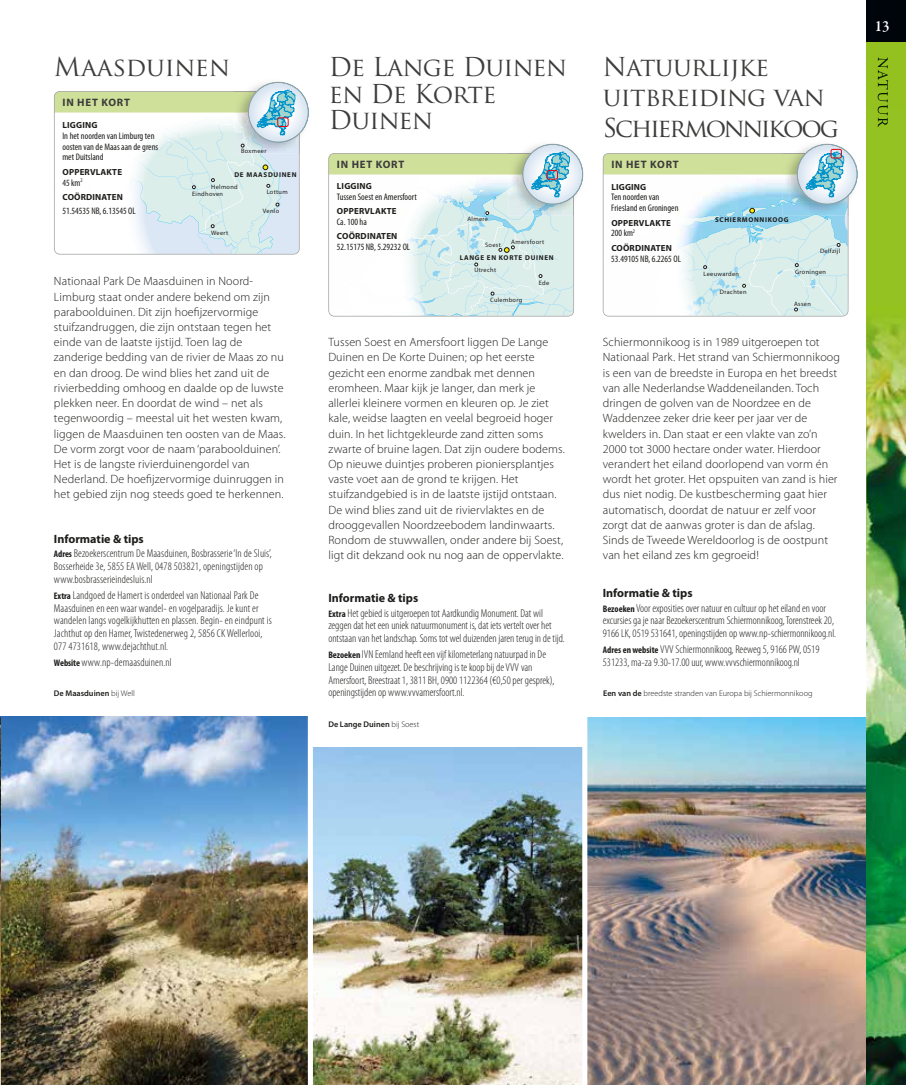
<style>
.page{position:relative;width:906px;height:1085px;background:#fff}
.page>*{position:absolute;margin:0;border:0;box-sizing:border-box;transform-origin:0 0}
.t1{font:25.35px/30.5px "Trajan Pro";letter-spacing:-.04em;color:#3c3c3b}
.t2{font:25.35px/26.5px "Trajan Pro";letter-spacing:-.02em;color:#3c3c3b}
.t3{font:25.35px "Trajan Pro";color:#3c3c3b}
.t4{font:600 15.9px "Garamond Premr Pro";color:#fff;scale:.93 1}
.t5{font:300 12px/15.1px "Myriad Pro";letter-spacing:.01em;color:#1d1d1b}
.t6{font:700 12px "Myriad Pro";color:#1d1d1b}
.t7{font:300 condensed 11.4px/12.8px "Myriad Pro";color:#1d1d1b}
.t8{font:700 10.8px "Myriad Pro";letter-spacing:.07em;color:#3c3c3b}
.t9{font:condensed 9.45px/10.8px "Myriad Pro";color:#1d1d1b}
.t10{font:700 8.85px "Myriad Pro";letter-spacing:.02em;color:#1d1d1b}
.t11{font:300 8.25px "Myriad Pro";color:#1d1d1b}
.t12{font:600 8.25px "Myriad Pro";color:#1d1d1b}
.t13{font:700 6.9px "Myriad";letter-spacing:.1em;color:#1d1d1b}
.t14{font:6.3px "Myriad";letter-spacing:.05em;color:#1d1d1b}
.s1{font-weight:700;font-size:9.45px}
.s2{font-weight:300}
.s3{font-weight:600}
</style>
<div class="page">
<img style="left:0;top:716px;width:308px;height:368px">
<img style="left:313px;top:747px;width:269px;height:337px">
<hr style="left:0;top:0;width:1px;height:57px;background:#cfe09b">
<img style="left:587px;top:717px;width:279px;height:367px">
<svg style="left:54px;top:149px;width:246px;height:105px"></svg>
<img style="left:234px;top:149px;width:65px;height:5px">
<svg style="left:263px;top:165px;width:5px;height:5px"></svg>
<svg style="left:211px;top:224px;width:3px;height:4px"></svg>
<svg style="left:192px;top:185px;width:4px;height:4px"></svg>
<svg style="left:211px;top:178px;width:4px;height:4px"></svg>
<svg style="left:54px;top:82px;width:254px;height:67px"></svg>
<svg style="left:328px;top:156px;width:246px;height:160px;fill:#dceeeb"></svg>
<svg style="left:484px;top:290px;width:21px;height:26px"></svg>
<svg style="left:329px;top:144px;width:254px;height:140px"></svg>
<svg style="left:603px;top:232px;width:245px;height:84px;fill:#dceeea"></svg>
<svg style="left:603px;top:144px;width:254px;height:88px"></svg>
<svg style="left:777px;top:258px;width:23px;height:19px"></svg>
<svg style="left:823px;top:243px;width:17px;height:13px"></svg>
<svg style="left:794px;top:308px;width:10px;height:8px"></svg>
<svg style="left:651px;top:265px;width:94px;height:51px"></svg>
<div style="left:830px;top:149px;width:11px;height:9px;border:1px solid #e30613;border-radius:2px"></div>
<div style="left:866px;top:0;width:40px;height:42px;background:#00040b"></div>
<div style="left:866px;top:42px;width:40px;height:66px;background:#94c11f"></div>
<img style="left:877px;top:57px;width:11px;height:51px">
<img style="left:866px;top:108px;width:40px;height:976px">
<img style="left:877px;top:108px;width:11px;height:19px">
<h1 class="t3" style="left:54px;top:51px;width:177px">Maasduinen</h1>
<p class="t8" style="left:63px;top:96px;width:69px">IN HET KORT</p>
<p class="t10" style="left:62px;top:120px;width:36px">LIGGING</p>
<p class="t9" style="left:62px;top:130px;width:97px">In het noorden van Limburg ten oosten van de Maas aan de grens met Duitsland</p>
<p class="t10" style="left:62px;top:167px;width:61px">OPPERVLAKTE</p>
<p class="t9" style="left:62px;top:177px;width:22px">45 km<sup>2</sup></p>
<p class="t10" style="left:62px;top:192px;width:62px">COÖRDINATEN</p>
<p class="t9" style="left:62px;top:206px;width:75px">51.54535 NB, 6.13545 OL</p>
<p class="t14" style="left:241px;top:148px;width:27px">Boxmeer</p>
<p class="t13" style="left:234px;top:171px;width:64px">DE MAASDUINEN</p>
<p class="t14" style="left:211px;top:183px;width:28px">Helmond</p>
<p class="t14" style="left:192px;top:191px;width:32px">Eindhoven</p>
<p class="t14" style="left:211px;top:229px;width:19px">Weert</p>
<p class="t14" style="left:267px;top:188px;width:22px">Lottum</p>
<p class="t14" style="left:263px;top:207px;width:18px">Venlo</p>
<p class="t5" style="left:54px;top:274px;width:233px">Nationaal Park De Maasduinen in Noord-Limburg staat onder andere bekend om zijn paraboolduinen. Dit zijn hoefijzervormige stuifzandruggen, die zijn ontstaan tegen het einde van de laatste ijstijd. Toen lag de zanderige bedding van de rivier de Maas zo nu en dan droog. De wind blies het zand uit de rivierbedding omhoog en daalde op de luwste plekken neer. En doordat de wind – net als tegenwoordig – meestal uit het westen kwam, liggen de Maasduinen ten oosten van de Maas.<br>De vorm zorgt voor de naam ‘paraboolduinen’.<br>Het is de langste rivierduinengordel van Nederland. De hoefijzervormige duinruggen in het gebied zijn nog steeds goed te herkennen.</p>
<p class="t6" style="left:54px;top:532px;width:91px">I nformatie &amp; tips</p>
<p class="t7" style="left:54px;top:547px;width:219px"><span class="s1">Adres</span> Bezoekerscentrum De Maasduinen, Bosbrasserie ‘In de Sluis’,<br>Bosserheide 3e, 5855 EA Well, 0478 503821, openingstijden op www.bosbrasserieindesluis.nl</p>
<p class="t7" style="left:54px;top:589px;width:219px"><span class="s1">Extra</span> Landgoed de Hamert is onderdeel van Nationaal Park De Maasduinen en een waar wandel- en vogelparadijs. Je kunt er wandelen langs vogelkijkhutten en plassen. Begin- en eindpunt is Jachthut op den Hamer, Twistedenerweg 2, 5856 CK Wellerlooi, 077 4731618, www.dejachthut.nl.</p>
<p class="t7" style="left:54px;top:656px;width:119px"><span class="s1">Website</span> www.np-demaasduinen.nl</p>
<p class="t12" style="left:54px;top:689px;width:82px">De Maasduinen <span class="s2">bij Well</span></p>
<h1 class="t2" style="left:329px;top:53px;width:240px">De Lange Duinen en De Korte<br>Duinen</h1>
<p class="t8" style="left:337px;top:158px;width:69px">IN HET KORT</p>
<p class="t10" style="left:337px;top:181px;width:36px">LIGGING</p>
<p class="t9" style="left:337px;top:191px;width:82px">Tussen Soest en Amersfoort</p>
<p class="t10" style="left:337px;top:206px;width:61px">OPPERVLAKTE</p>
<p class="t9" style="left:337px;top:217px;width:32px">Ca. 100 ha</p>
<p class="t10" style="left:337px;top:231px;width:62px">COÖRDINATEN</p>
<p class="t9" style="left:337px;top:242px;width:75px">52.15175 NB, 5.29232 OL</p>
<p class="t14" style="left:467px;top:216px;width:22px">Almere</p>
<p class="t14" style="left:485px;top:242px;width:17px">Soest</p>
<p class="t14" style="left:511px;top:239px;width:34px">Amersfoort</p>
<p class="t13" style="left:460px;top:253px;width:95px">LANGE EN KORTE DUINEN</p>
<p class="t14" style="left:474px;top:267px;width:23px">Utrecht</p>
<p class="t14" style="left:490px;top:297px;width:34px">Culemborg</p>
<p class="t14" style="left:539px;top:279px;width:12px">Ede</p>
<h1 class="t1" style="left:603px;top:51px;width:238px">Natuurlijke uitbreiding van<br>Schiermonnikoog</h1>
<p class="t8" style="left:611px;top:158px;width:69px">IN HET KORT</p>
<p class="t10" style="left:611px;top:182px;width:36px">LIGGING</p>
<p class="t9" style="left:611px;top:192px;width:69px">Ten noorden van<br>Friesland en Groningen</p>
<p class="t10" style="left:611px;top:217px;width:61px">OPPERVLAKTE</p>
<p class="t9" style="left:611px;top:228px;width:25px">200 km<sup>2</sup></p>
<p class="t10" style="left:611px;top:243px;width:62px">COÖRDINATEN</p>
<p class="t9" style="left:611px;top:253px;width:71px">53.49105 NB, 6.2265 OL</p>
<p class="t13" style="left:715px;top:215px;width:75px">SCHIERMONNIKOOG</p>
<p class="t14" style="left:820px;top:248px;width:22px">Delfzijl</p>
<p class="t14" style="left:703px;top:271px;width:37px">Leeuwarden</p>
<p class="t14" style="left:720px;top:289px;width:28px">Drachten</p>
<p class="t14" style="left:795px;top:268px;width:32px">Groningen</p>
<p class="t14" style="left:794px;top:301px;width:18px">Assen</p>
<p class="t5" style="left:328px;top:335px;width:238px">Tussen Soest en Amersfoort liggen De Lange Duinen en De Korte Duinen; op het eerste gezicht een enorme zandbak met dennen eromheen. Maar kijk je langer, dan merk je allerlei kleinere vormen en kleuren op. Je ziet kale, weidse laagten en veelal begroeid hoger duin. In het lichtgekleurde zand zitten soms zwarte of bruine lagen. Dat zijn oudere bodems.<br>Op nieuwe duintjes proberen pioniersplantjes vaste voet aan de grond te krijgen. Het stuifzandgebied is in de laatste ijstijd ontstaan.<br>De wind blies zand uit de riviervlaktes en de drooggevallen Noordzeebodem landinwaarts.<br>Rondom de stuwwallen, onder andere bij Soest, ligt dit dekzand ook nu nog aan de oppervlakte.</p>
<p class="t5" style="left:603px;top:335px;width:239px">Schiermonnikoog is in 1989 uitgeroepen tot Nationaal Park. Het strand van Schiermonnikoog is een van de breedste in Europa en het breedst van alle Nederlandse Waddeneilanden. Toch dringen de golven van de Noordzee en de Waddenzee zeker drie keer per jaar ver de kwelders in. Dan staat er een vlakte van zo’n 2000 tot 3000 hectare onder water. Hierdoor verandert het eiland doorlopend van vorm én wordt het groter. Het opspuiten van zand is hier dus niet nodig. De kustbescherming gaat hier automatisch, doordat de natuur er zelf voor zorgt dat de aanwas groter is dan de afslag.<br>Sinds de Tweede Wereldoorlog is de oostpunt van het eiland zes km gegroeid!</p>
<p class="t6" style="left:328px;top:591px;width:91px">I nformatie &amp; tips</p>
<p class="t7" style="left:328px;top:606px;width:238px"><span class="s1">Extra</span> Het gebied is uitgeroepen tot Aardkundig Monument. Dat wil zeggen dat het een uniek natuurmonument is, dat iets vertelt over het ontstaan van het landschap. Soms tot wel duizenden jaren terug in de tijd.</p>
<p class="t7" style="left:328px;top:648px;width:228px"><span class="s1">Bezoeken</span> IVN Eemland heeft een vijf kilometerlang natuurpad in De Lange Duinen uitgezet. De beschrijving is te koop bij de VVV van Amersfoort, Breestraat 1, 3811 BH, 0900 1122364 (€0,50 per gesprek), openingstijden op www.vvvamersfoort.nl.</p>
<p class="t12" style="left:328px;top:719px;width:92px">De Lange Duinen <span class="s2">bij Soest</span></p>
<p class="t6" style="left:603px;top:586px;width:91px">I nformatie &amp; tips</p>
<p class="t7" style="left:603px;top:601px;width:235px"><span class="s1">Bezoeken</span> Voor exposities over natuur en cultuur op het eiland en voor excursies ga je naar Bezoekerscentrum Schiermonnikoog, Torenstreek 20,<br>9166 LK, 0519 531641, openingstijden op www.np-schiermonnikoog.nl.</p>
<p class="t7" style="left:603px;top:643px;width:218px"><span class="s1">Adres en website</span> VVV Schiermonnikoog, Reeweg 5, 9166 PW, 0519<br>531233, ma-za 9.30-17.00 uur, www.vvvschiermonnikoog.nl</p>
<p class="t11" style="left:603px;top:689px;width:211px"><span class="s3">Een van de</span> breedste stranden van Europa bij Schiermonnikoog</p>
<h2 class="t4" style="left:875px;top:16px;width:17px">13</h2>
</div>
